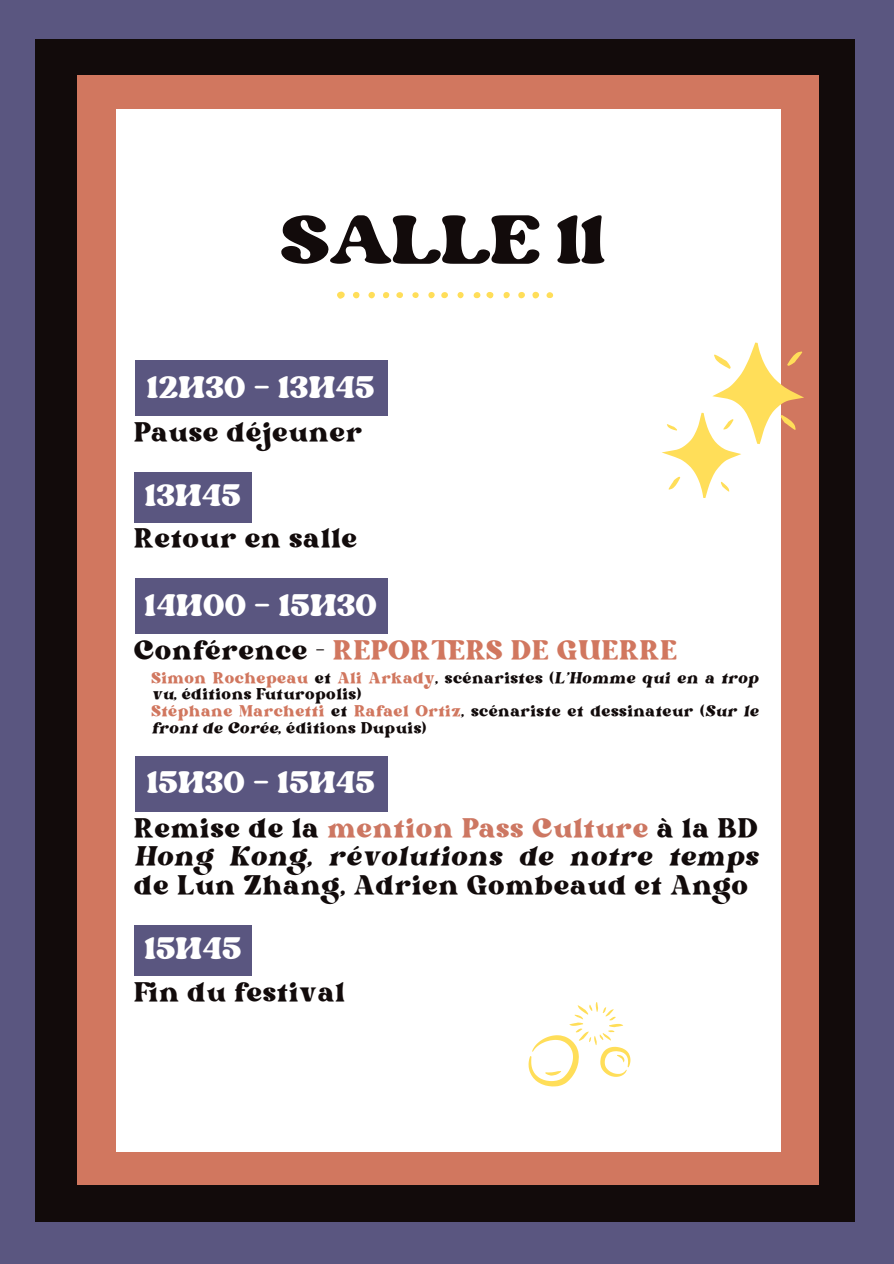
<style>
.page{position:relative;width:894px;height:1264px;background:#fff}
.page>*{position:absolute;margin:0;border:0;box-sizing:border-box;transform-origin:0 0}
.t1{font:96.45px "Margin";letter-spacing:.01em;color:#120b0b}
.t2{font:43.65px "Margin";letter-spacing:.03em;color:#fff}
.t3{font:43.5px "Margin";letter-spacing:.03em;color:#fff}
.t4{font:37.95px "Bright";letter-spacing:.03em;color:#120b0b}
.t5{font:italic 37.95px/28.5px "Bright";letter-spacing:.03em;color:#120b0b}
.t6{font:37.95px "Bright";letter-spacing:.03em;color:#d1775f}
.t7{font:22.05px/16.6px "Bright";letter-spacing:.03em;color:#120b0b}
.s1{color:#120b0b}
.s2{color:#d1775f}
.s3{font-style:italic}
.s4{font-style:normal}
.s5{font-style:normal;color:#cd7762}
</style>
<div class="page">
<div style="left:0;top:0;width:893px;height:1263px;background:#5a5680"></div>
<div style="left:35px;top:39px;width:819px;height:1182px;background:#120b0b"></div>
<div style="left:77px;top:75px;width:741px;height:1109px;background:#d1775f"></div>
<div style="left:116px;top:109px;width:664px;height:1042px;background:#fff"></div>
<svg style="left:337px;top:291px;width:8px;height:8px"></svg>
<svg style="left:486px;top:292px;width:7px;height:6px"></svg>
<div style="left:532px;top:292px;width:7px;height:6px;background:#ffde59;border-radius:50%"></div>
<svg style="left:518px;top:292px;width:6px;height:6px"></svg>
<svg style="left:353px;top:292px;width:6px;height:6px"></svg>
<svg style="left:473px;top:292px;width:7px;height:6px"></svg>
<div style="left:368px;top:292px;width:7px;height:6px;background:#ffde59;border-radius:50%"></div>
<div style="left:441px;top:292px;width:7px;height:6px;background:#ffde59;border-radius:50%"></div>
<svg style="left:396px;top:292px;width:7px;height:6px"></svg>
<svg style="left:503px;top:292px;width:6px;height:6px"></svg>
<svg style="left:546px;top:292px;width:7px;height:6px"></svg>
<svg style="left:428px;top:292px;width:6px;height:6px"></svg>
<svg style="left:383px;top:292px;width:6px;height:6px"></svg>
<svg style="left:457px;top:292px;width:6px;height:6px"></svg>
<svg style="left:412px;top:292px;width:6px;height:6px"></svg>
<div style="left:134px;top:361px;width:253px;height:55px;background:#5a5680"></div>
<div style="left:134px;top:472px;width:118px;height:51px;background:#5a5680"></div>
<div style="left:134px;top:579px;width:253px;height:55px;background:#5a5680"></div>
<svg style="left:662px;top:342px;width:141px;height:156px"></svg>
<div style="left:134px;top:756px;width:253px;height:55px;background:#5a5680"></div>
<div style="left:134px;top:924px;width:118px;height:51px;background:#5a5680"></div>
<svg style="left:528px;top:1002px;width:102px;height:84px"></svg>
<h1 class="t1" style="left:281px;top:194px;width:325px">SALLE 11</h1>
<h2 class="t2" style="left:148px;top:367px;width:228px">12H30 - 13H45</h2>
<p class="t4" style="left:134px;top:416px;width:229px">Pause déjeuner</p>
<h2 class="t3" style="left:145px;top:475px;width:96px">13H45</h2>
<p class="t4" style="left:134px;top:522px;width:224px">Retour en salle</p>
<p class="t2" style="left:145px;top:585px;width:233px">14H00 - 15H30</p>
<h3 class="t6" style="left:134px;top:634px;width:544px"><span class="s1">Conférence -</span> REPORTERS DE GUERRE</h3>
<p class="t7" style="left:152px;top:671px;width:608px"><span class="s2">Simon Rochepeau</span> et <span class="s2">Ali Arkady</span>, scénaristes (<span class="s3">L’Homme qui en a trop vu</span>, éditions Futuropolis)<br><span class="s2">Stéphane Marchetti</span> et <span class="s2">Rafael Ortiz</span>, scénariste et dessinateur (<span class="s3">Sur le front de Corée</span>, éditions Dupuis)</p>
<h2 class="t2" style="left:147px;top:762px;width:228px">15H30 - 15H45</h2>
<h3 class="t5" style="left:134px;top:816px;width:624px"><span class="s4">Remise de la</span> <span class="s5">mention Pass Culture</span> <span class="s4">à la BD<br></span>Hong Kong, révolutions de notre temps</h3>
<h3 class="t4" style="left:134px;top:868px;width:615px">de Lun Zhang, Adrien Gombeaud et Ango</h3>
<h3 class="t3" style="left:145px;top:927px;width:97px">15H45</h3>
<h3 class="t4" style="left:134px;top:976px;width:212px">Fin du festival</h3>
</div>
